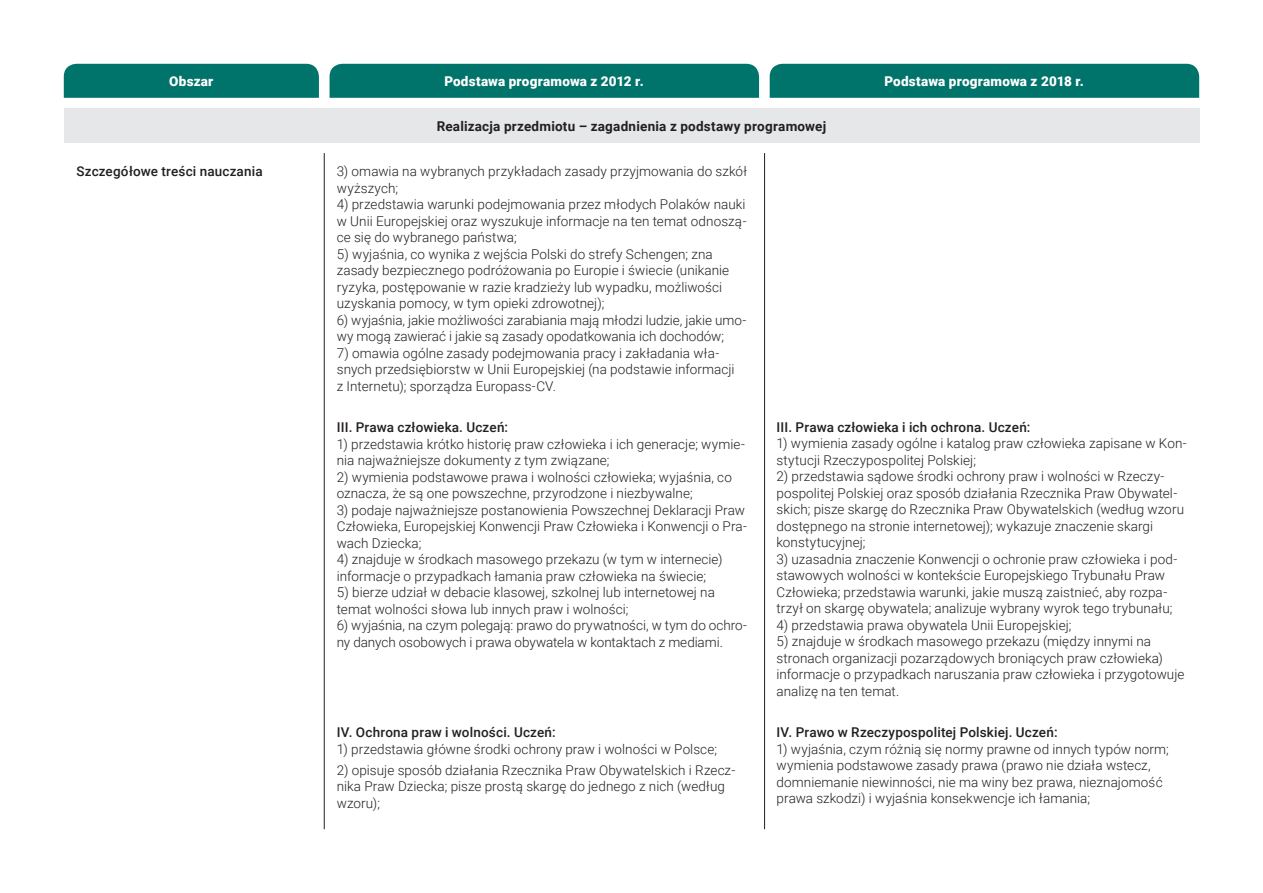
<style>
.page{position:relative;width:1263px;height:893px;background:#fff}
.page>*{position:absolute;margin:0;border:0;box-sizing:border-box;transform-origin:0 0}
.TABELA_-_tekst{font:300 13.5px/16.5px "Roboto";letter-spacing:.005em;color:#231f20}
.TABELA_-_tekst-2{font:500 13.5px "Roboto";letter-spacing:.015em;color:#231f20}
.t1{font:900 13.5px "Roboto";letter-spacing:.015em;color:#fff}
.t2{font:700 13.5px "Roboto";letter-spacing:.015em;color:#231f20}
.TABELA_-_lewa_kolumn{font:500 13.5px "Roboto";letter-spacing:.01em;color:#231f20}
</style>
<div class="page">
<hr style="left:764px;top:153px;width:1px;height:676px;background:#231f20">
<hr style="left:324px;top:153px;width:1px;height:676px;background:#231f20">
<div style="left:64px;top:64px;width:255px;height:34px;background:#00736a"></div>
<div style="left:330px;top:64px;width:429px;height:34px;background:#00736a"></div>
<div style="left:770px;top:64px;width:429px;height:34px;background:#00736a"></div>
<div style="left:64px;top:108px;width:1135px;height:34px;background:#e6e7e9"></div>
<p class="t1" style="left:169px;top:72px;width:46px">Obszar</p>
<p class="t1" style="left:444px;top:72px;width:201px">Podstawa programowa z 2012 r.</p>
<p class="t1" style="left:884px;top:72px;width:201px">Podstawa programowa z 2018 r.</p>
<p class="t2" style="left:437px;top:116px;width:391px">Realizacja przedmiotu – zagadnienia z podstawy programowej</p>
<p class="TABELA_-_lewa_kolumn" style="left:77px;top:162px;width:188px">Szczegółowe treści nauczania</p>
<p class="TABELA_-_tekst" style="left:337px;top:163px;width:412px">3) omawia na wybranych przykładach zasady przyjmowania do szkół wyższych;</p>
<p class="TABELA_-_tekst" style="left:337px;top:196px;width:411px;text-align:justify">4) przedstawia warunki podejmowania przez młodych Polaków nauki w Unii Europejskiej oraz wyszukuje informacje na ten temat odnoszą&shy;ce się do wybranego państwa;</p>
<p class="TABELA_-_tekst" style="left:337px;top:245px;width:394px">5) wyjaśnia, co wynika z wejścia Polski do strefy Schengen; zna zasady bezpiecznego podróżowania po Europie i świecie (unikanie ryzyka, postępowanie w razie kradzieży lub wypadku, możliwości uzyskania pomocy, w tym opieki zdrowotnej);</p>
<p class="TABELA_-_tekst" style="left:337px;top:311px;width:411px">6) wyjaśnia, jakie możliwości zarabiania mają młodzi ludzie, jakie umo&shy;wy mogą zawierać i jakie są zasady opodatkowania ich dochodów;</p>
<p class="TABELA_-_tekst" style="left:337px;top:344px;width:399px">7) omawia ogólne zasady podejmowania pracy i zakładania wła&shy;snych przedsiębiorstw w Unii Europejskiej (na podstawie informacji z Internetu); sporządza Europass-CV.</p>
<p class="TABELA_-_tekst-2" style="left:337px;top:418px;width:173px">III. Prawa człowieka. Uczeń:</p>
<p class="TABELA_-_tekst" style="left:337px;top:435px;width:410px">1) przedstawia krótko historię praw człowieka i ich generacje; wymie&shy;nia najważniejsze dokumenty z tym związane;</p>
<p class="TABELA_-_tekst" style="left:337px;top:468px;width:397px">2) wymienia podstawowe prawa i wolności człowieka; wyjaśnia, co oznacza, że są one powszechne, przyrodzone i niezbywalne;</p>
<p class="TABELA_-_tekst" style="left:337px;top:501px;width:412px">3) podaje najważniejsze postanowienia Powszechnej Deklaracji Praw<br>Człowieka, Europejskiej Konwencji Praw Człowieka i Konwencji o Pra&shy;wach Dziecka;</p>
<p class="TABELA_-_tekst" style="left:337px;top:551px;width:387px">4) znajduje w środkach masowego przekazu (w tym w internecie) informacje o przypadkach łamania praw człowieka na świecie;</p>
<p class="TABELA_-_tekst" style="left:337px;top:584px;width:380px">5) bierze udział w debacie klasowej, szkolnej lub internetowej na temat wolności słowa lub innych praw i wolności;</p>
<p class="TABELA_-_tekst" style="left:337px;top:617px;width:412px">6) wyjaśnia, na czym polegają: prawo do prywatności, w tym do ochro&shy;ny danych osobowych i prawa obywatela w kontaktach z mediami.</p>
<p class="TABELA_-_tekst-2" style="left:776px;top:417px;width:255px">III. Prawa człowieka i ich ochrona. Uczeń:</p>
<p class="TABELA_-_tekst" style="left:776px;top:434px;width:412px">1) wymienia zasady ogólne i katalog praw człowieka zapisane w Kon&shy;stytucji Rzeczypospolitej Polskiej;</p>
<p class="TABELA_-_tekst" style="left:776px;top:467px;width:409px">2) przedstawia sądowe środki ochrony praw i wolności w Rzeczy&shy;pospolitej Polskiej oraz sposób działania Rzecznika Praw Obywatel&shy;skich; pisze skargę do Rzecznika Praw Obywatelskich (według wzoru dostępnego na stronie internetowej); wykazuje znaczenie skargi konstytucyjnej;</p>
<p class="TABELA_-_tekst" style="left:776px;top:550px;width:402px">3) uzasadnia znaczenie Konwencji o ochronie praw człowieka i pod&shy;stawowych wolności w kontekście Europejskiego Trybunału Praw Człowieka; przedstawia warunki, jakie muszą zaistnieć, aby rozpa&shy;trzył on skargę obywatela; analizuje wybrany wyrok tego trybunału;</p>
<p class="TABELA_-_tekst" style="left:776px;top:616px;width:296px">4) przedstawia prawa obywatela Unii Europejskiej;</p>
<p class="TABELA_-_tekst" style="left:776px;top:632px;width:409px">5) znajduje w środkach masowego przekazu (między innymi na stronach organizacji pozarządowych broniących praw człowieka) informacje o przypadkach naruszania praw człowieka i przygotowuje analizę na ten temat.</p>
<p class="TABELA_-_tekst-2" style="left:776px;top:723px;width:283px">IV. Prawo w Rzeczypospolitej Polskiej. Uczeń:</p>
<p class="TABELA_-_tekst" style="left:776px;top:740px;width:394px">1) wyjaśnia, czym różnią się normy prawne od innych typów norm; wymienia podstawowe zasady prawa (prawo nie działa wstecz, domniemanie niewinności, nie ma winy bez prawa, nieznajomość prawa szkodzi) i wyjaśnia konsekwencje ich łamania;</p>
<p class="TABELA_-_tekst-2" style="left:337px;top:723px;width:220px">IV. Ochrona praw i wolności. Uczeń:</p>
<p class="TABELA_-_tekst" style="left:337px;top:740px;width:382px">1) przedstawia główne środki ochrony praw i wolności w Polsce;</p>
<p class="TABELA_-_tekst" style="left:337px;top:761px;width:400px">2) opisuje sposób działania Rzecznika Praw Obywatelskich i Rzecz&shy;nika Praw Dziecka; pisze prostą skargę do jednego z nich (według wzoru);</p>
</div>
